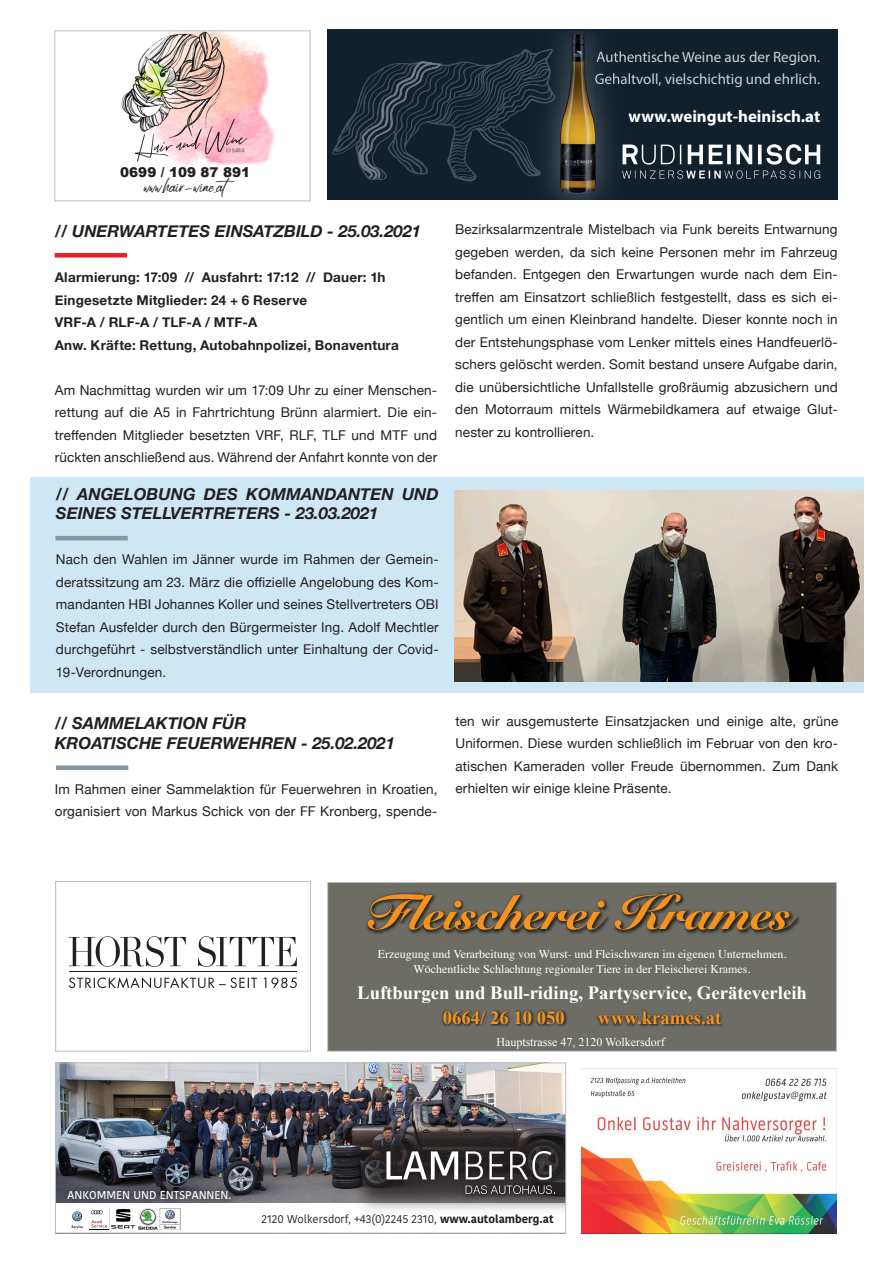
<style>
.page{position:relative;width:893px;height:1263px;background:#fff}
.page>*{position:absolute;margin:0;border:0;box-sizing:border-box;transform-origin:0 0}
.t1{font:700 18.75px "Times New Roman";color:#fff}
.t2{font:700 18.75px "Times New Roman";color:#f7931d}
.t3{font:700 16.8px "Myriad Pro";color:#fff}
.t4{font:italic 700 16.5px/19.5px "Helvetica Neue";color:#231f20}
.t5{font:15px/22px "Myriad Pro";color:#ced0d0}
.t6{font:13.5px/22.5px "Helvetica Neue";letter-spacing:.01em;color:#231f20;text-align:justify}
.t7{font:700 13.5px "Helvetica Neue";letter-spacing:.015em;color:#231f20}
.t8{font:13.5px/19.5px "Radicalis";color:#231f20}
.t9{font:12px/14.4px "Times";color:#fff;text-align:center}
.t10{font:12px "Times New Roman";color:#fff}
.t11{font:11.25px "Kohinoor Bangla";color:#231f20}
.t12{font:500 11.25px "Kohinoor Bangla";color:#fff}
.s1{font-family:"Arial";font-weight:900}
.s2{font-weight:700}
</style>
<div class="page">
<div style="left:30px;top:477px;width:833px;height:216px;background:#cde7f5"></div>
<hr style="left:55px;top:253px;width:72px;height:4px;background:#ee1d23">
<img style="left:455px;top:490px;width:408px;height:192px">
<hr style="left:55px;top:536px;width:73px;height:4px;background:#8197a3">
<div style="left:56px;top:765px;width:72px;height:5px;background:#8197a3"></div>
<img style="left:581px;top:1068px;width:256px;height:165px">
<img style="left:57px;top:1065px;width:507px;height:111px">
<img style="left:57px;top:1176px;width:255px;height:27px">
<svg style="left:91px;top:1209px;width:44px;height:19px"></svg>
<svg style="left:71px;top:1211px;width:12px;height:17px"></svg>
<img style="left:138px;top:1208px;width:20px;height:22px">
<img style="left:160px;top:1208px;width:21px;height:21px">
<img style="left:312px;top:1082px;width:252px;height:129px">
<img style="left:379px;top:1143px;width:183px;height:59px">
<svg style="left:386px;top:1151px;width:72px;height:28px"></svg>
<svg style="left:466px;top:1151px;width:89px;height:43px;background:#585556"></svg>
<div style="left:55px;top:1063px;width:511px;height:170px;border:1px solid #bcbdc0"></div>
<div style="left:327px;top:30px;width:511px;height:170px;background:#12202c"></div>
<svg style="left:332px;top:52px;width:190px;height:130px"></svg>
<img style="left:522px;top:32px;width:88px;height:168px">
<svg style="left:622px;top:144px;width:198px;height:35px"></svg>
<img style="left:522px;top:49px;width:29px;height:18px">
<img style="left:522px;top:91px;width:32px;height:15px">
<img style="left:522px;top:143px;width:16px;height:29px">
<img style="left:597px;top:51px;width:36px;height:14px">
<img style="left:595px;top:73px;width:38px;height:14px">
<img style="left:628px;top:113px;width:5px;height:9px">
<div style="left:328px;top:882px;width:508px;height:169px;background:#6d6d65"></div>
<img style="left:366px;top:892px;width:434px;height:42px">
<svg style="left:368px;top:894px;width:238px;height:36px"></svg>
<svg style="left:615px;top:894px;width:181px;height:36px"></svg>
<img style="left:442px;top:1010px;width:280px;height:17px">
<div style="left:327px;top:882px;width:510px;height:169px;border:1px solid #bcbdc0"></div>
<svg style="left:69px;top:936px;width:228px;height:31px"></svg>
<svg style="left:69px;top:977px;width:228px;height:11px"></svg>
<hr style="left:69px;top:971px;width:228px;height:1px;background:#231f20">
<div style="left:55px;top:881px;width:256px;height:170px;border:1px solid #bcbdc0"></div>
<img style="left:121px;top:33px;width:154px;height:133px">
<div style="left:55px;top:31px;width:255px;height:170px;border:1px solid #bcbdc0"></div>
<p class="t5" style="left:595px;top:46px;width:227px">Authentische Weine aus der Region.<br>Gehaltvoll, vielschichtig und ehrlich.</p>
<p class="t3" style="left:628px;top:105px;width:193px">www.weingut-heinisch.at</p>
<p class="t8" style="left:144px;top:162px;width:107px;text-indent:-24px"><span class="s1">0699 / 109 87 891 </span>www.hair-wine.at</p>
<p class="t4" style="left:55px;top:222px;width:368px">// UNERWARTETES EINSATZBILD - 25.03.2021</p>
<p class="t7" style="left:55px;top:267px;width:332px">Alarmierung: 17:09 // Ausfahrt: 17:12 // Dauer: 1h</p>
<p class="t7" style="left:55px;top:289px;width:254px">Eingesetzte Mitglieder: 24 + 6 Reserve</p>
<p class="t7" style="left:55px;top:312px;width:204px">VRF-A / RLF-A / TLF-A / MTF-A</p>
<p class="t7" style="left:55px;top:334px;width:346px">Anw. Kräfte: Rettung, Autobahnpolizei, Bonaventura</p>
<p class="t6" style="left:55px;top:380px;width:384px">Am Nachmittag wurden wir um 17:09 Uhr zu einer Menschen&shy;rettung auf die A5 in Fahrtrichtung Brünn alarmiert. Die ein&shy;treffenden Mitglieder besetzten VRF, RLF, TLF und MTF und rückten anschließend aus. Während der Anfahrt konnte von der</p>
<p class="t4" style="left:56px;top:485px;width:384px">// ANGELOBUNG DES KOMMANDANTEN UND<br>SEINES STELLVERTRETERS - 23.03.2021</p>
<p class="t6" style="left:56px;top:549px;width:384px">Nach den Wahlen im Jänner wurde im Rahmen der Gemein&shy;deratssitzung am 23. März die offizielle Angelobung des Kom&shy;mandanten HBI Johannes Koller und seines Stellvertreters OBI Stefan Ausfelder durch den Bürgermeister Ing. Adolf Mechtler durchgeführt - selbstverständlich unter Einhaltung der Covid-19-Verordnungen.</p>
<p class="t4" style="left:55px;top:714px;width:193px">// SAMMELAKTION FÜR</p>
<p class="t4" style="left:55px;top:733px;width:342px">KROATISCHE FEUERWEHREN - 25.02.2021</p>
<p class="t6" style="left:55px;top:778px;width:384px">Im Rahmen einer Sammelaktion für Feuerwehren in Kroatien, organisiert von Markus Schick von der FF Kronberg, spende-</p>
<p class="t6" style="left:455px;top:219px;width:384px">Bezirksalarmzentrale Mistelbach via Funk bereits Entwarnung gegeben werden, da sich keine Personen mehr im Fahrzeug befanden. Entgegen den Erwartungen wurde nach dem Ein&shy;treffen am Einsatzort schließlich festgestellt, dass es sich ei&shy;gentlich um einen Kleinbrand handelte. Dieser konnte noch in der Entstehungsphase vom Lenker mittels eines Handfeuerlö&shy;schers gelöscht werden. Somit bestand unsere Aufgabe darin, die unübersichtliche Unfallstelle großräumig abzusichern und den Motorraum mittels Wärmebildkamera auf etwaige Glut&shy;nester zu kontrollieren.</p>
<p class="t6" style="left:455px;top:710px;width:384px">ten wir ausgemusterte Einsatzjacken und einige alte, grüne Uniformen. Diese wurden schließlich im Februar von den kro&shy;atischen Kameraden voller Freude übernommen. Zum Dank erhielten wir einige kleine Präsente.</p>
<p class="t9" style="left:378px;top:946px;width:410px">Erzeugung und Verarbeitung von Wurst- und Fleischwaren im eigenen Unternehmen.<br>Wöchentliche Schlachtung regionaler Tiere in der Fleischerei Krames.</p>
<p class="t1" style="left:357px;top:979px;width:451px">Luftburgen und Bull-riding, Partyservice, Geräteverleih</p>
<p class="t10" style="left:496px;top:1034px;width:170px">Hauptstrasse 47, 2120 Wolkersdorf</p>
<p class="t2" style="left:443px;top:1005px;width:124px">0664/ 26 10 050</p>
<p class="t2" style="left:598px;top:1005px;width:125px">www.krames.at</p>
<p class="t12" style="left:68px;top:1186px;width:165px">ANKOMMEN UND ENTSPANNEN.</p>
<p class="t11" style="left:261px;top:1210px;width:294px">2120 Wolkersdorf, +43(0)2245 2310, <span class="s2">www.autolamberg.at</span></p>
</div>
